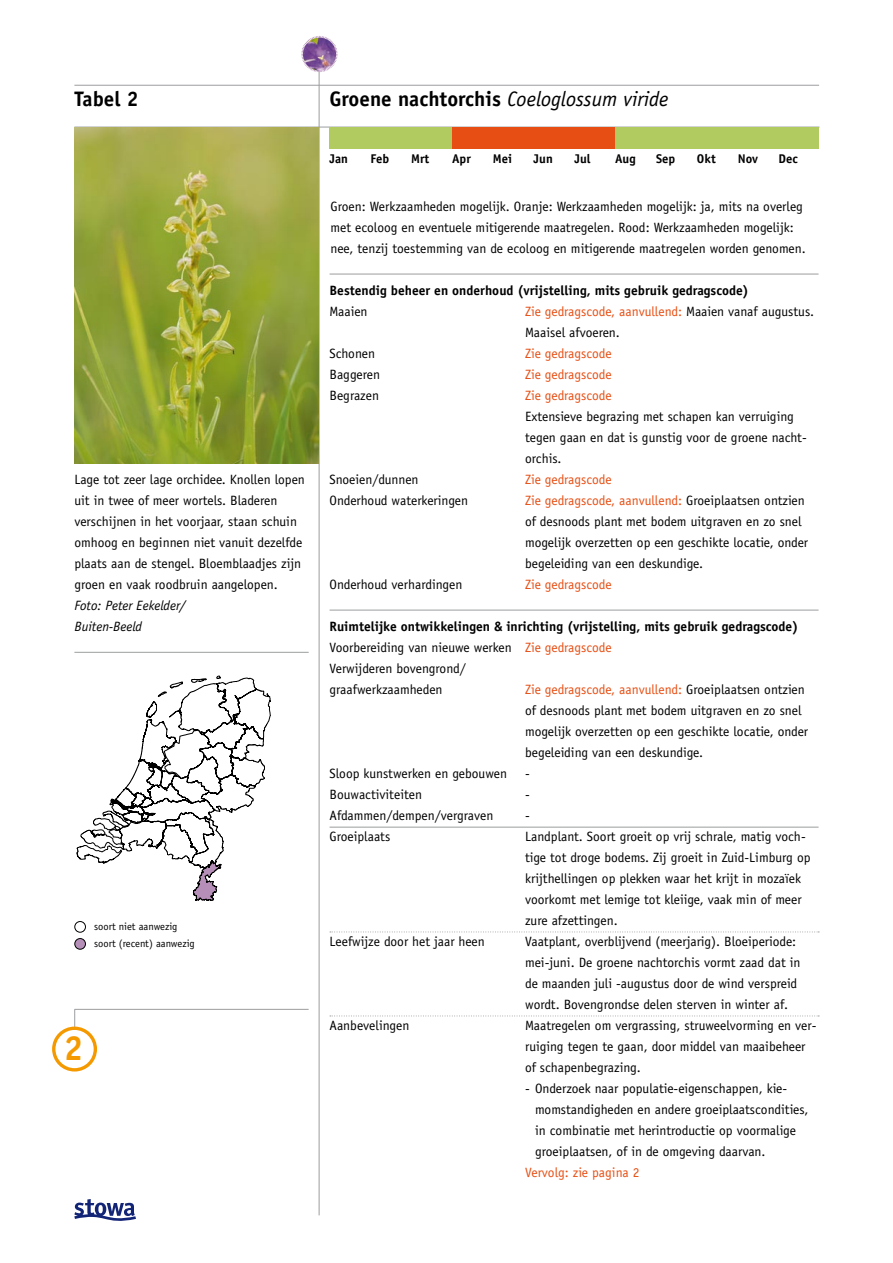
<style>
.page{position:relative;width:893px;height:1263px;background:#fff}
.page>*{position:absolute;margin:0;border:0;box-sizing:border-box;transform-origin:0 0}
.t1{font:700 34.8px "Officina Sans";color:#f49a00}
.t2{font:italic 21px "Officina Sans";color:#000}
.t3{font:700 21px "Officina Sans";color:#000}
.t4{font:13.5px/21px "Officina Sans";color:#000}
.t5{font:700 13.5px/21px "Officina Sans";color:#000}
.t6{font:13.5px "Officina Sans";color:#e74e13}
.t7{font:italic 13.5px/21px "Officina Sans";color:#000}
.t8{font:700 12.6px "Officina Sans";color:#000}
.t9{font:10.5px/17px "Officina Sans";color:#000}
.s1{font-weight:700;font-style:normal}
.s2{color:#e74e13}
.s3{font-weight:400}
.s4{font-weight:400;color:#e74e13}
</style>
<div class="page">
<svg style="left:74px;top:1009px;width:1px;height:17px"></svg>
<hr style="left:75px;top:1009px;width:234px;height:1px;background:#9c9d9f">
<hr style="left:74px;top:85px;width:745px;height:1px;background:#9c9d9f">
<hr style="left:319px;top:70px;width:1px;height:1145px;background:#9c9d9f">
<hr style="left:74px;top:127px;width:745px;height:1px;background:#9c9d9f">
<hr style="left:74px;top:652px;width:235px;height:1px;background:#9c9d9f">
<div style="left:301px;top:36px;width:37px;height:36px;border:2px dashed #b58fb8;border-radius:50%"></div>
<img style="left:303px;top:38px;width:33px;height:33px;border-radius:50%">
<div style="left:52px;top:1026px;width:45px;height:45px;border:3px solid #f49a00;border-radius:50%"></div>
<div style="left:74px;top:921px;width:12px;height:11px;border:1px solid #000;border-radius:50%"></div>
<div style="left:75px;top:938px;width:10px;height:11px;background:#b58fb8;border-radius:50%"></div>
<div style="left:74px;top:938px;width:12px;height:11px;border:1px solid #000;border-radius:50%"></div>
<div style="left:330px;top:127px;width:489px;height:21px;background:#b2cb61"></div>
<hr style="left:330px;top:274px;width:489px;height:1px;background:#9c9d9f">
<hr style="left:330px;top:610px;width:489px;height:1px;background:#9c9d9f">
<hr style="left:330px;top:827px;width:489px;height:1px;background:#9c9d9f">
<svg style="left:330px;top:931px;width:489px;height:1px"></svg>
<svg style="left:330px;top:1015px;width:489px;height:1px"></svg>
<svg style="left:77px;top:676px;width:194px;height:225px"></svg>
<div style="left:452px;top:127px;width:41px;height:21px;background:#e74e13"></div>
<div style="left:493px;top:127px;width:41px;height:21px;background:#e74e13"></div>
<div style="left:534px;top:127px;width:40px;height:21px;background:#e74e13"></div>
<div style="left:574px;top:127px;width:41px;height:21px;background:#e74e13"></div>
<svg style="left:74px;top:1199px;width:62px;height:22px"></svg>
<img style="left:74px;top:127px;width:245px;height:336px">
<h2 class="t3" style="left:74px;top:86px;width:66px">Tabel 2</h2>
<p class="t4" style="left:74px;top:469px;width:232px">Lage tot zeer lage orchidee. Knollen lopen uit in twee of meer wortels. Bladeren verschijnen in het voorjaar, staan schuin omhoog en beginnen niet vanuit dezelfde plaats aan de stengel. Bloemblaadjes zijn groen en vaak roodbruin aangelopen.</p>
<p class="t7" style="left:74px;top:595px;width:113px">Foto: Peter Eekelder/<br>Buiten-Beeld</p>
<p class="t9" style="left:94px;top:918px;width:102px">soort niet aanwezig soort (recent) aanwezig</p>
<h1 class="t1" style="left:64px;top:1027px;width:21px">2</h1>
<h2 class="t2" style="left:330px;top:87px;width:341px"><span class="s1">Groene nachtorchis</span> Coeloglossum viride</h2>
<p class="t8" style="left:330px;top:151px;width:20px">Jan</p>
<p class="t8" style="left:370px;top:151px;width:20px">Feb</p>
<p class="t8" style="left:411px;top:151px;width:20px">Mrt</p>
<p class="t8" style="left:452px;top:151px;width:20px">Apr</p>
<p class="t8" style="left:493px;top:151px;width:21px">Mei</p>
<p class="t8" style="left:534px;top:151px;width:21px">Jun</p>
<p class="t8" style="left:574px;top:151px;width:18px">Jul</p>
<p class="t8" style="left:615px;top:151px;width:22px">Aug</p>
<p class="t8" style="left:656px;top:151px;width:21px">Sep</p>
<p class="t8" style="left:697px;top:151px;width:20px">Okt</p>
<p class="t8" style="left:738px;top:151px;width:22px">Nov</p>
<p class="t8" style="left:778px;top:151px;width:21px">Dec</p>
<p class="t4" style="left:331px;top:196px;width:477px">Groen: Werkzaamheden mogelijk. Oranje: Werkzaamheden mogelijk: ja, mits na overleg met ecoloog en eventuele mitigerende maatregelen. Rood: Werkzaamheden mogelijk: nee, tenzij toestemming van de ecoloog en mitigerende maatregelen worden genomen.</p>
<p class="t5" style="left:330px;top:280px;width:421px">Bestendig beheer en onderhoud (vrijstelling, mits gebruik gedragscode)</p>
<p class="t4" style="left:330px;top:301px;width:40px">Maaien</p>
<p class="t4" style="left:525px;top:301px;width:290px"><span class="s2">Zie gedragscode, aanvullend:</span> Maaien vanaf augustus.<br>Maaisel afvoeren.</p>
<p class="t4" style="left:330px;top:343px;width:47px">Schonen</p>
<p class="t6" style="left:525px;top:346px;width:88px">Zie gedragscode</p>
<p class="t4" style="left:330px;top:364px;width:52px">Baggeren</p>
<p class="t6" style="left:525px;top:367px;width:88px">Zie gedragscode</p>
<p class="t4" style="left:330px;top:385px;width:51px">Begrazen</p>
<p class="t6" style="left:525px;top:388px;width:88px">Zie gedragscode</p>
<p class="t4" style="left:525px;top:406px;width:283px">Extensieve begrazing met schapen kan verruiging tegen gaan en dat is gunstig voor de groene nacht&shy;orchis.</p>
<p class="t4" style="left:330px;top:469px;width:91px">Snoeien/dunnen</p>
<p class="t6" style="left:525px;top:472px;width:88px">Zie gedragscode</p>
<p class="t4" style="left:330px;top:490px;width:140px">Onderhoud waterkeringen</p>
<p class="t4" style="left:525px;top:490px;width:285px"><span class="s2">Zie gedragscode, aanvullend:</span> Groeiplaatsen ontzien of desnoods plant met bodem uitgraven en zo snel mogelijk overzetten op een geschikte locatie, onder begeleiding van een deskundige.</p>
<p class="t4" style="left:330px;top:574px;width:134px">Onderhoud verhardingen</p>
<p class="t6" style="left:525px;top:577px;width:88px">Zie gedragscode</p>
<p class="t5" style="left:330px;top:616px;width:470px">Ruimtelijke ontwikkelingen &amp; inrichting (vrijstelling, mits gebruik gedragscode)<br><span class="s3">Voorbereiding van nieuwe werken</span> <span class="s4">Zie gedragscode<br></span><span class="s3">Verwijderen bovengrond/<br>graafwerkzaamheden</span></p>
<p class="t4" style="left:525px;top:679px;width:285px"><span class="s2">Zie gedragscode, aanvullend:</span> Groeiplaatsen ontzien of desnoods plant met bodem uitgraven en zo snel mogelijk overzetten op een geschikte locatie, onder begeleiding van een deskundige.</p>
<p class="t4" style="left:330px;top:763px;width:186px">Sloop kunstwerken en gebouwen -<br>Bouwactiviteiten</p>
<p class="t4" style="left:525px;top:784px;width:3px">-</p>
<p class="t4" style="left:330px;top:805px;width:177px">Afdammen/dempen/vergraven -<br>Groeiplaats</p>
<p class="t4" style="left:525px;top:826px;width:287px">Landplant. Soort groeit op vrij schrale, matig voch&shy;tige tot droge bodems. Zij groeit in Zuid-Limburg op krijthellingen op plekken waar het krijt in mozaïek voorkomt met lemige tot kleiige, vaak min of meer zure afzettingen.</p>
<p class="t4" style="left:330px;top:931px;width:157px">Leefwijze door het jaar heen</p>
<p class="t4" style="left:525px;top:931px;width:277px">Vaatplant, overblijvend (meerjarig). Bloeiperiode: mei-juni. De groene nachtorchis vormt zaad dat in de maanden juli -augustus door de wind verspreid wordt. Bovengrondse delen sterven in winter af.</p>
<p class="t4" style="left:330px;top:1015px;width:81px">Aanbevelingen</p>
<p class="t4" style="left:525px;top:1015px;width:293px">Maatregelen om vergrassing, struweelvorming en ver&shy;ruiging tegen te gaan, door middel van maaibeheer of schapenbegrazing.</p>
<p class="t4" style="left:535px;top:1078px;width:275px;text-indent:-10px">- Onderzoek naar populatie-eigenschappen, kie&shy;momstandigheden en andere groeiplaatscondities, in combinatie met herintroductie op voormalige groeiplaatsen, of in de omgeving daarvan.</p>
<p class="t6" style="left:525px;top:1165px;width:116px">Vervolg: zie pagina 2</p>
</div>
